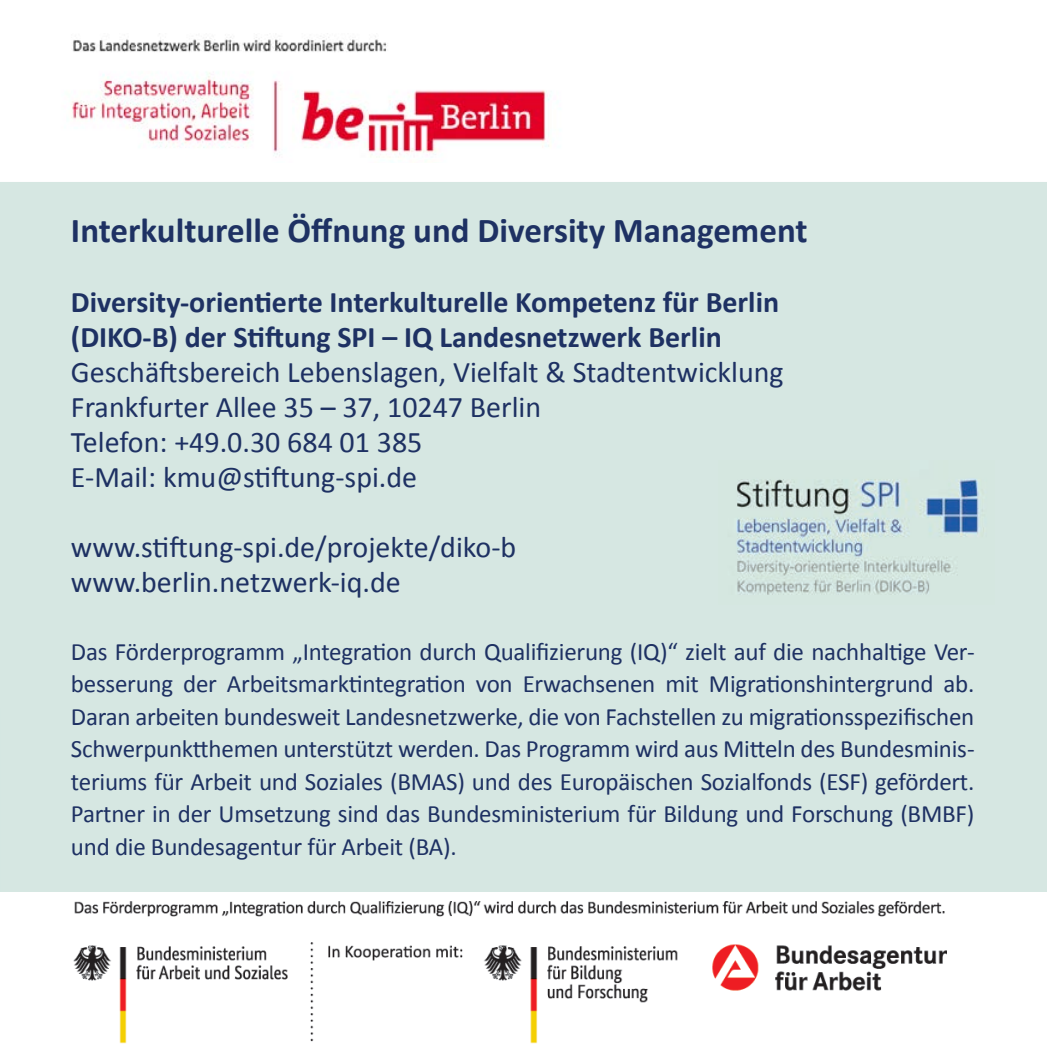
<style>
.page{position:relative;width:1047px;height:1063px;background:#fff}
.page>*{position:absolute;margin:0;border:0;box-sizing:border-box;transform-origin:0 0}
.t1{font:700 35px "Calibri";color:#1e3163}
.t2{font:30px "Calibri";color:#1e3163}
.t3{font:700 30px "Calibri";color:#1e3163}
.t4{font:25px/32.5px "Calibri";letter-spacing:-.01em;color:#1e3163;text-align:justify}
</style>
<div class="page">
<div style="left:0;top:182px;width:1047px;height:660px;background:#d6e7e2"></div>
<img style="left:0;top:708px;width:1px;height:134px">
<div style="left:0;top:842px;width:1047px;height:50px;background:#d6e7e2"></div>
<img style="left:718px;top:461px;width:276px;height:144px">
<img style="left:73px;top:902px;width:873px;height:142px">
<img style="left:71px;top:33px;width:480px;height:124px">
<p class="t1" style="left:71px;top:209px;width:738px">Interkulturelle Öffnung und Diversity Management</p>
<p class="t3" style="left:71px;top:284px;width:710px">Diversity-orientierte Interkulturelle Kompetenz für Berlin</p>
<p class="t3" style="left:71px;top:319px;width:652px">(DIKO-B) der Stiftung SPI – IQ Landesnetzwerk Berlin</p>
<p class="t2" style="left:71px;top:354px;width:714px">Geschäftsbereich Lebenslagen, Vielfalt &amp; Stadtentwicklung</p>
<p class="t2" style="left:71px;top:389px;width:472px">Frankfurter Allee 35 – 37, 10247 Berlin</p>
<p class="t2" style="left:71px;top:424px;width:353px">Telefon: +49.0.30 684 01 385</p>
<p class="t2" style="left:71px;top:459px;width:348px">E-Mail: kmu@stiftung-spi.de</p>
<p class="t2" style="left:71px;top:529px;width:447px">www.stiftung-spi.de/projekte/diko-b</p>
<p class="t2" style="left:71px;top:564px;width:331px">www.berlin.netzwerk-iq.de</p>
<p class="t4" style="left:71px;top:634px;width:905px">Das Förderprogramm „Integration durch Qualifizierung (IQ)“ zielt auf die nachhaltige Ver&shy;besserung der Arbeitsmarktintegration von Erwachsenen mit Migrationshintergrund ab.<br>Daran arbeiten bundesweit Landesnetzwerke, die von Fachstellen zu migrationsspezifischen Schwerpunktthemen unterstützt werden. Das Programm wird aus Mitteln des Bundesminis&shy;teriums für Arbeit und Soziales (BMAS) und des Europäischen Sozialfonds (ESF) gefördert.<br>Partner in der Umsetzung sind das Bundesministerium für Bildung und Forschung (BMBF) und die Bundesagentur für Arbeit (BA).</p>
</div>
